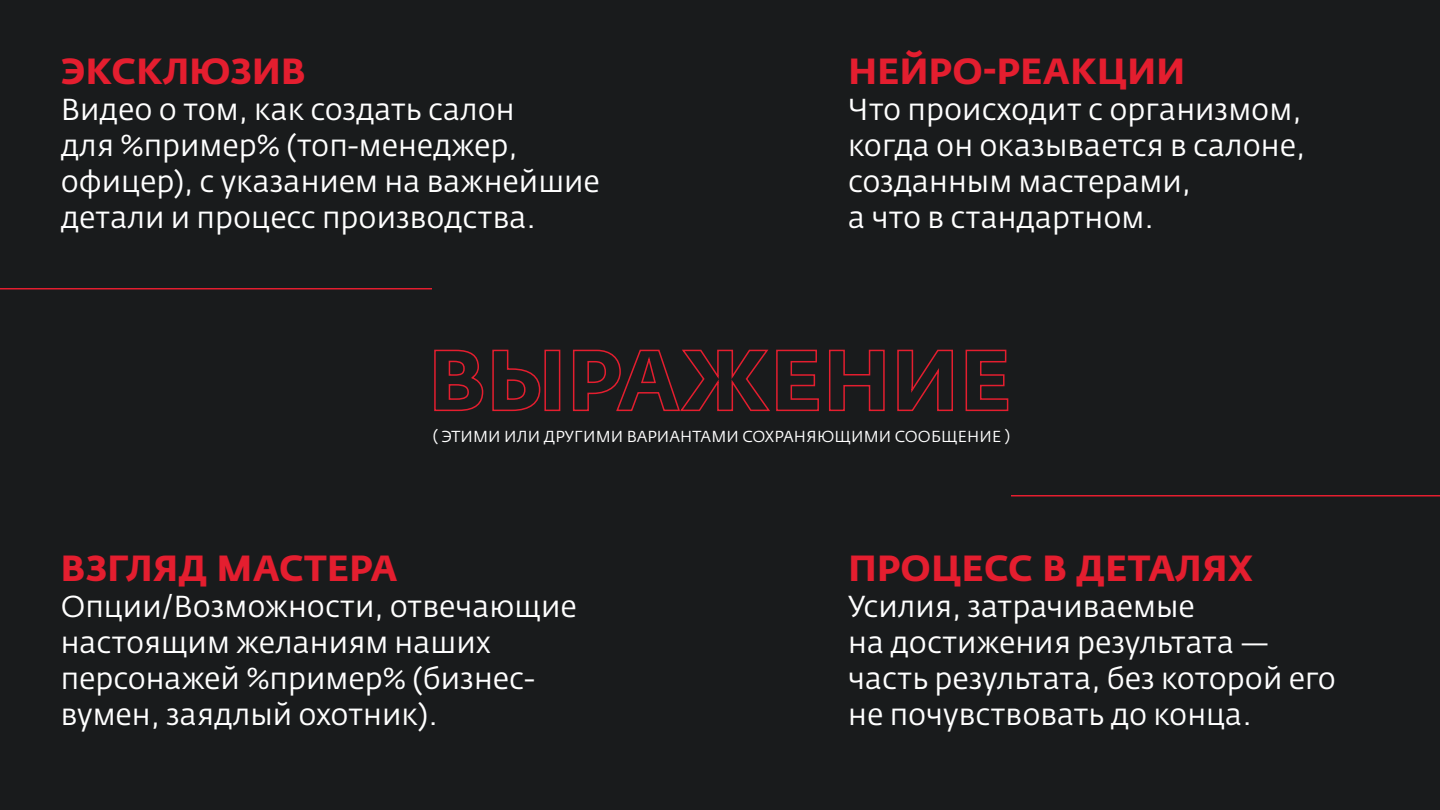
<style>
.page{position:relative;width:1440px;height:810px;background:#191b1c}
.page>*{position:absolute;margin:0;border:0;box-sizing:border-box;transform-origin:0 0}
.t1{font:700 36px "Fedra Sans Alt Pro";letter-spacing:.01em;color:#e41e2f}
.t2{font:30px/36px "Fedra Sans Alt Pro";color:#fff}
.t3{font:15.75px "Fedra Sans Alt Pro";letter-spacing:.01em;color:#fff}
</style>
<div class="page">
<svg style="left:434px;top:349px;width:50px;height:63px"></svg>
<svg style="left:492px;top:349px;width:69px;height:63px"></svg>
<svg style="left:572px;top:349px;width:247px;height:63px"></svg>
<svg style="left:829px;top:349px;width:56px;height:63px"></svg>
<svg style="left:897px;top:349px;width:56px;height:63px"></svg>
<svg style="left:965px;top:349px;width:44px;height:63px"></svg>
<hr style="left:0;top:288px;width:432px;height:2px;background:#e41e2f">
<hr style="left:1011px;top:495px;width:429px;height:1px;background:#e41e2f">
<p class="t1" style="left:61px;top:48px;width:246px">ЭКСКЛЮЗИВ</p>
<p class="t2" style="left:61px;top:91px;width:541px">Видео о том, как создать салон<br>для %пример% (топ-менеджер, офицер), с указанием на важнейшие детали и процесс производства.</p>
<p class="t1" style="left:848px;top:48px;width:338px">НЕЙРО-РЕАКЦИИ</p>
<p class="t2" style="left:848px;top:91px;width:459px">Что происходит с организмом, когда он оказывается в салоне, созданным мастерами,<br>а что в стандартном.</p>
<p class="t3" style="left:433px;top:426px;width:579px">( ЭТИМИ ИЛИ ДРУГИМИ ВАРИАНТАМИ СОХРАНЯЮЩИМИ СООБЩЕНИЕ )</p>
<p class="t1" style="left:61px;top:545px;width:338px">ВЗГЛЯД МАСТЕРА</p>
<p class="t2" style="left:61px;top:588px;width:517px">Опции/Возможности, отвечающие настоящим желаниям наших персонажей %пример% (бизнес&shy;вумен, заядлый охотник).</p>
<p class="t1" style="left:848px;top:545px;width:406px">ПРОЦЕСС В ДЕТАЛЯХ</p>
<p class="t2" style="left:848px;top:588px;width:489px">Усилия, затрачиваемые<br>на достижения результата — часть результата, без которой его не почувствовать до конца.</p>
</div>
